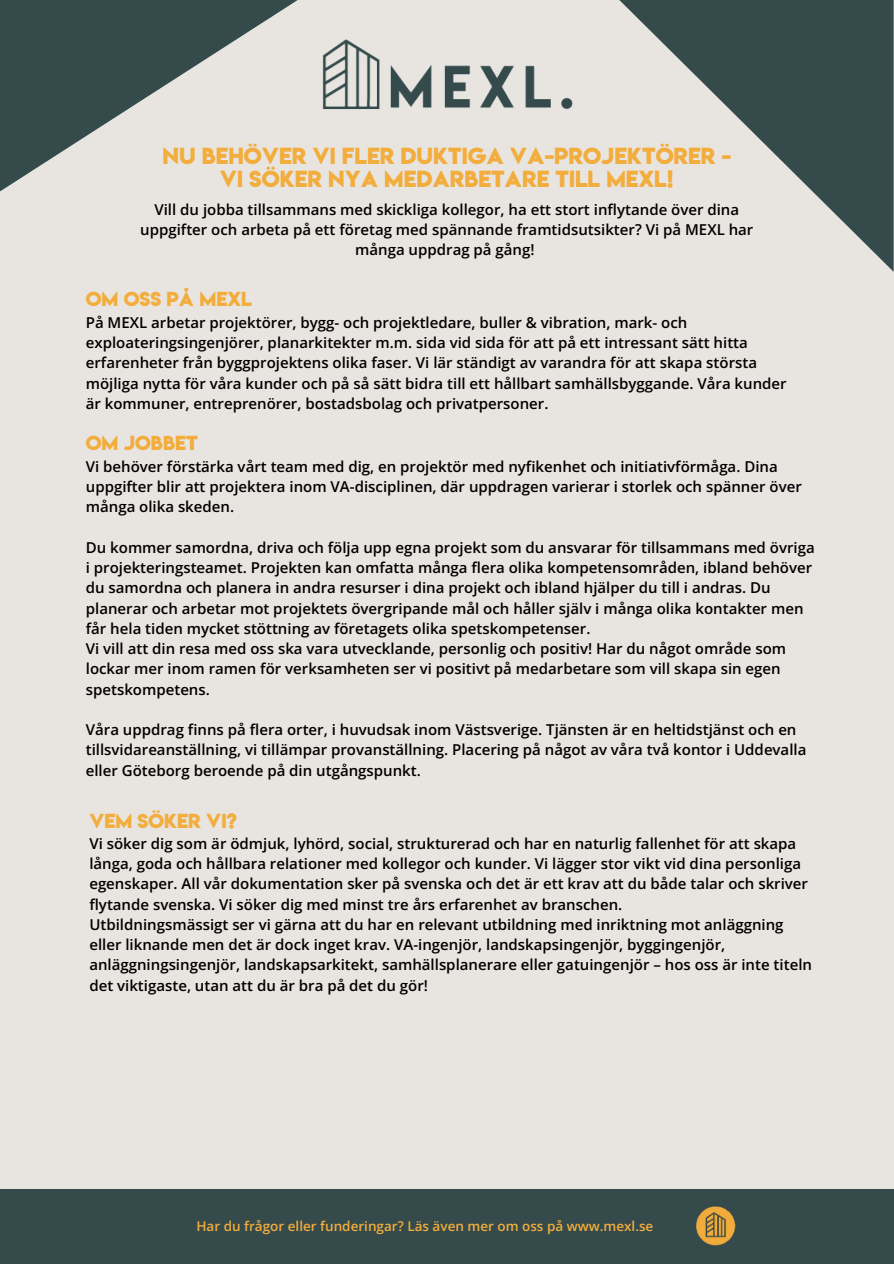
<style>
.page{position:relative;width:894px;height:1264px;background:#fff}
.page>*{position:absolute;margin:0;border:0;box-sizing:border-box;transform-origin:0 0}
.t1{font:20.7px/22.5px "Lemon Milkbold";color:#f2ad3d;text-align:center}
.t2{font:18px "Lemon Milkbold";color:#f2ad3d}
.t3{font:600 15px/20.2px "Open Sans";color:#000}
.t4{font:600 13.5px "Open Sans";color:#f2ad3d}
</style>
<div class="page">
<div style="left:0;top:0;width:893px;height:1263px;background:#e8e5e1"></div>
<svg style="left:0;top:0;width:297px;height:191px"></svg>
<div style="left:0;top:1188px;width:893px;height:75px;background:#344a4b"></div>
<svg style="left:619px;top:0;width:274px;height:271px"></svg>
<img style="left:696px;top:1206px;width:40px;height:40px">
<img style="left:322px;top:39px;width:251px;height:70px">
<p class="t1" style="left:162px;top:145px;width:570px">NU BEHÖVER VI FLER DUKTIGA VA-PROJEKTÖRER -<br>VI SÖKER NYA MEDARBETARE TILL MEXL!</p>
<h1 class="t3" style="left:140px;top:199px;width:614px;text-align:center">Vill du jobba tillsammans med skickliga kollegor, ha ett stort inflytande över dina uppgifter och arbeta på ett företag med spännande framtidsutsikter? Vi på MEXL har många uppdrag på gång!</h1>
<p class="t2" style="left:86px;top:286px;width:168px">OM OSS PÅ MEXL</p>
<p class="t3" style="left:86px;top:312px;width:702px">På MEXL arbetar projektörer, bygg- och projektledare, buller &amp; vibration, mark- och exploateringsingenjörer, planarkitekter m.m. sida vid sida för att på ett intressant sätt hitta erfarenheter frå n byggprojektens olika faser. Vi lä r stä ndigt av varandra för att skapa största möjliga nytta för vå ra kunder och på så sätt bidra till ett hå llbart samhä llsbyggande. Vå ra kunder ä r kommuner, entreprenörer, bostadsbolag och privatpersoner.</p>
<p class="t2" style="left:86px;top:430px;width:114px">OM JOBBET</p>
<p class="t3" style="left:86px;top:456px;width:717px">Vi behöver förstä rka vå rt team med dig, en projektör med nyfikenhet och initiativförmåga. Dina uppgifter blir att projektera inom VA-disciplinen, dä r uppdragen varierar i storlek och spä nner över må nga olika skeden.</p>
<p class="t3" style="left:86px;top:537px;width:730px">Du kommer samordna, driva och följa upp egna projekt som du ansvarar för tillsammans med övriga i projekteringsteamet. Projekten kan omfatta må nga flera olika kompetensområden, ibland behöver du samordna och planera in andra resurser i dina projekt och ibland hjälper du till i andras. Du planerar och arbetar mot projektets övergripande må l och hå ller sjä lv i må nga olika kontakter men få r hela tiden mycket stöttning av företagets olika spetskompetenser.</p>
<p class="t3" style="left:86px;top:638px;width:701px">Vi vill att din resa med oss ska vara utvecklande, personlig och positiv! Har du något område som</p>
<p class="t3" style="left:86px;top:658px;width:696px">lockar mer inom ramen för verksamheten ser vi positivt på medarbetare som vill skapa sin egen spetskompetens.</p>
<p class="t3" style="left:86px;top:719px;width:722px">Vå ra uppdrag finns på flera orter, i huvudsak inom Västsverige. Tjä nsten ä r en heltidstjä nst och en tillsvidareanstä llning, vi tillä mpar provanstä llning. Placering på något av vå ra två kontor i Uddevalla eller Göteborg beroende på din utgå ngspunkt.</p>
<p class="t2" style="left:89px;top:807px;width:149px">VEM SÖKER VI?</p>
<p class="t3" style="left:89px;top:833px;width:720px">Vi söker dig som ä r ödmjuk, lyhörd, social, strukturerad och har en naturlig fallenhet för att skapa<br>lå nga, goda och hå llbara relationer med kollegor och kunder. Vi lägger stor vikt vid dina personliga egenskaper. All vå r dokumentation sker på svenska och det ä r ett krav att du både talar och skriver flytande svenska. Vi söker dig med minst tre å rs erfarenhet av branschen.</p>
<p class="t3" style="left:89px;top:914px;width:724px">Utbildningsmässigt ser vi gä rna att du har en relevant utbildning med inriktning mot anläggning eller liknande men det ä r dock inget krav. VA-ingenjör, landskapsingenjör, byggingenjör, anläggningsingenjör, landskapsarkitekt, samhä llsplanerare eller gatuingenjör – hos oss ä r inte titeln det viktigaste, utan att du ä r bra på det du gör!</p>
<p class="t4" style="left:196px;top:1216px;width:458px">Har du frågor eller funderingar? Läs även mer om oss på www.mexl.se</p>
</div>
